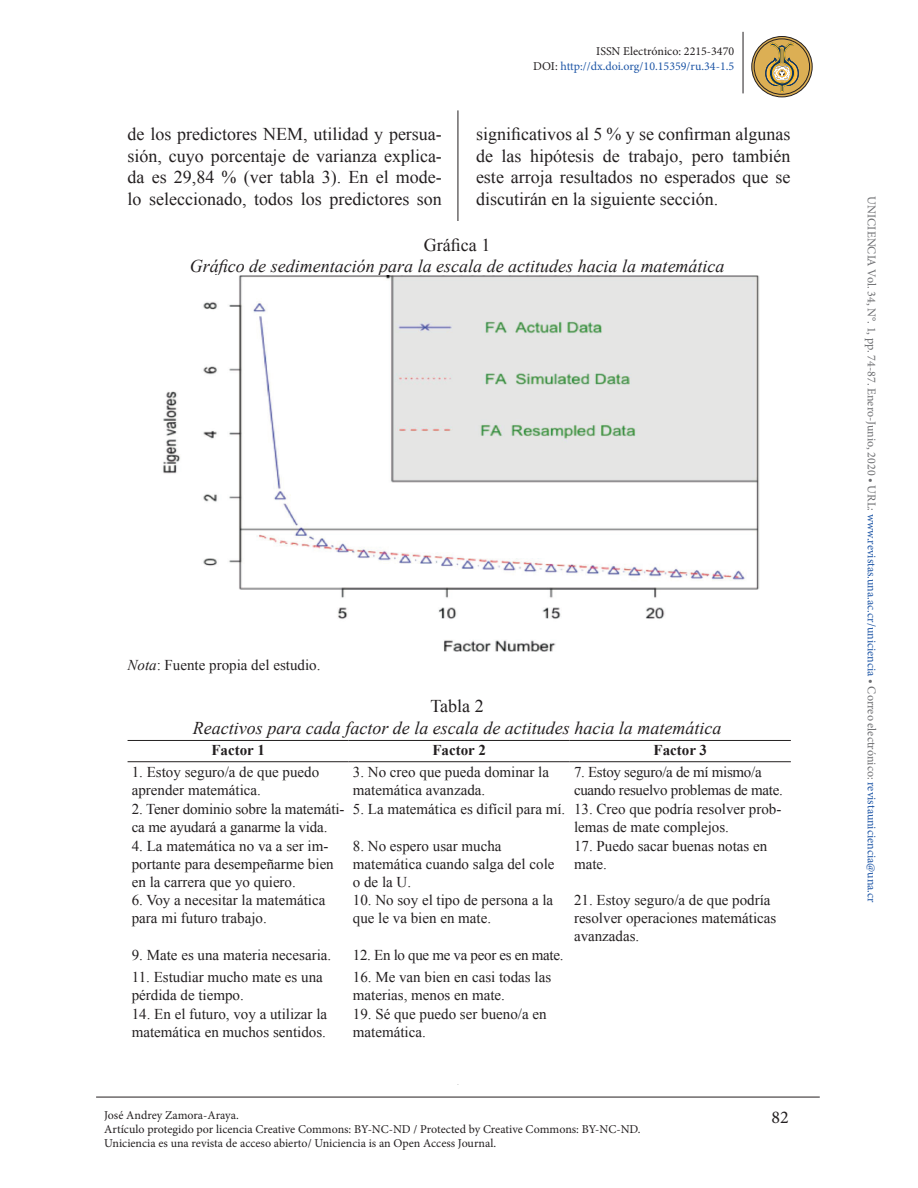
<style>
.page{position:relative;width:918px;height:1188px;background:#fff}
.page>*{position:absolute;margin:0;border:0;box-sizing:border-box;transform-origin:0 0}
.t1{font:18px/21.6px "Times New Roman";color:#231f20;text-align:justify}
.t2{font:italic 18px "Times New Roman";color:#231f20}
.t3{font:18px "Minion Pro";color:#231f20}
.t4{font:15px/18px "Times New Roman";color:#231f20}
.t5{font:15px/18px "Times New Roman";letter-spacing:-.02em;color:#231f20}
.t6{font:700 15px "Times New Roman";color:#231f20}
.t7{font:12px/14.4px "Minion Pro";color:#231f20}
.t8{font:12px "Minion Pro";color:#6c6d70}
.t9{font:12px/14.4px "Minion Pro";color:#1e56a6;text-align:right}
.s1{color:#231f20}
.s2{font-style:italic}
.s3{color:#1e56a6}
</style>
<div class="page">
<hr style="left:743px;top:32px;width:1px;height:61px;background:#231f20">
<hr style="left:458px;top:110px;width:1px;height:974px;background:#231f20">
<hr style="left:96px;top:1097px;width:724px;height:1px;background:#231f20">
<svg style="left:752px;top:37px;width:60px;height:60px"></svg>
<div style="left:754px;top:39px;width:56px;height:56px;border:1px solid #231f20;border-radius:50%"></div>
<div style="left:751px;top:36px;width:62px;height:61px;border:1px solid #231f20;border-radius:50%"></div>
<svg style="left:765px;top:42px;width:34px;height:50px;background:#b89c5a"></svg>
<img style="left:163px;top:276px;width:596px;height:376px">
<hr style="left:128px;top:740px;width:221px;height:1px;background:#231f20">
<hr style="left:349px;top:740px;width:221px;height:1px;background:#231f20">
<hr style="left:570px;top:740px;width:221px;height:1px;background:#231f20">
<hr style="left:128px;top:761px;width:221px;height:1px;background:#231f20">
<hr style="left:349px;top:761px;width:221px;height:1px;background:#231f20">
<hr style="left:570px;top:761px;width:221px;height:1px;background:#231f20">
<p class="t9" style="left:533px;top:45px;width:203px"><span class="s1">ISSN Electrónico: 2215-3470<br>DOI:</span> http://dx.doi.org/10.15359/ru.34-1.5</p>
<p class="t1" style="left:128px;top:123px;width:316px">de los predictores NEM, utilidad y persua&shy;sión, cuyo porcentaje de varianza explica&shy;da es 29,84 % (ver tabla 3). En el mode&shy;lo seleccionado, todos los predictores son</p>
<p class="t1" style="left:476px;top:123px;width:316px">significativos al 5 % y se confirman algunas de las hipótesis de trabajo, pero también este arroja resultados no esperados que se discutirán en la siguiente sección.</p>
<p class="t1" style="left:424px;top:233px;width:68px">Gráfica 1</p>
<p class="t2" style="left:190px;top:254px;width:536px">Gráfico de sedimentación para la escala de actitudes hacia la matemática</p>
<p class="t4" style="left:128px;top:655px;width:194px"><span class="s2">Nota</span>: Fuente propia del estudio.</p>
<p class="t1" style="left:431px;top:695px;width:55px">Tabla 2</p>
<p class="t2" style="left:193px;top:716px;width:530px">Reactivos para cada factor de la escala de actitudes hacia la matemática</p>
<p class="t6" style="left:211px;top:739px;width:55px">Factor 1</p>
<p class="t6" style="left:432px;top:739px;width:55px">Factor 2</p>
<p class="t6" style="left:654px;top:739px;width:55px">Factor 3</p>
<p class="t4" style="left:132px;top:762px;width:189px">1. Estoy seguro/a de que puedo aprender matemática.</p>
<p class="t4" style="left:353px;top:762px;width:198px">3. No creo que pueda dominar la matemática avanzada.</p>
<p class="t5" style="left:574px;top:762px;width:210px">7. Estoy seguro/a de mí mismo/a cuando resuelvo problemas de mate.</p>
<p class="t4" style="left:132px;top:799px;width:214px">2. Tener dominio sobre la matemáti&shy;ca me ayudará a ganarme la vida.</p>
<p class="t4" style="left:574px;top:799px;width:209px;text-indent:-221px">5. La matemática es difícil para mí. 13. Creo que podría resolver prob&shy;lemas de mate complejos.</p>
<p class="t4" style="left:132px;top:836px;width:204px">4. La matemática no va a ser im&shy;portante para desempeñarme bien en la carrera que yo quiero.</p>
<p class="t4" style="left:353px;top:836px;width:203px">8. No espero usar mucha matemática cuando salga del cole o de la U.</p>
<p class="t4" style="left:574px;top:836px;width:195px">17. Puedo sacar buenas notas en mate.</p>
<p class="t4" style="left:132px;top:891px;width:195px">6. Voy a necesitar la matemática para mi futuro trabajo.</p>
<p class="t4" style="left:353px;top:891px;width:202px">10. No soy el tipo de persona a la que le va bien en mate.</p>
<p class="t4" style="left:574px;top:891px;width:204px">21. Estoy seguro/a de que podría resolver operaciones matemáticas avanzadas.</p>
<p class="t4" style="left:132px;top:946px;width:201px">9. Mate es una materia necesaria.</p>
<p class="t5" style="left:353px;top:946px;width:212px">12. En lo que me va peor es en mate.</p>
<p class="t4" style="left:132px;top:967px;width:193px">11. Estudiar mucho mate es una pérdida de tiempo.</p>
<p class="t4" style="left:353px;top:967px;width:200px">16. Me van bien en casi todas las materias, menos en mate.</p>
<p class="t4" style="left:132px;top:1004px;width:197px">14. En el futuro, voy a utilizar la matemática en muchos sentidos.</p>
<p class="t4" style="left:353px;top:1004px;width:195px">19. Sé que puedo ser bueno/a en matemática.</p>
<p class="t7" style="left:104px;top:1108px;width:538px">José Andrey Zamora-Araya.<br>Artículo protegido por licencia Creative Commons: BY-NC-ND / Protected by Creative Commons: BY-NC-ND.<br>Uniciencia es una revista de acceso abierto/ Uniciencia is an Open Access Journal.</p>
<p class="t3" style="left:771px;top:1105px;width:19px">82</p>
<p class="t8" style="left:880px;top:196px;width:708px;rotate:90deg">UNICIENCIA Vol. 34, N°. 1, pp. 74-87. Enero-Junio, 2020 • URL: <span class="s3">www.revistas.una.ac.cr/uniciencia</span> • Correo electrónico: <span class="s3">revistauniciencia@una.cr</span></p>
</div>
